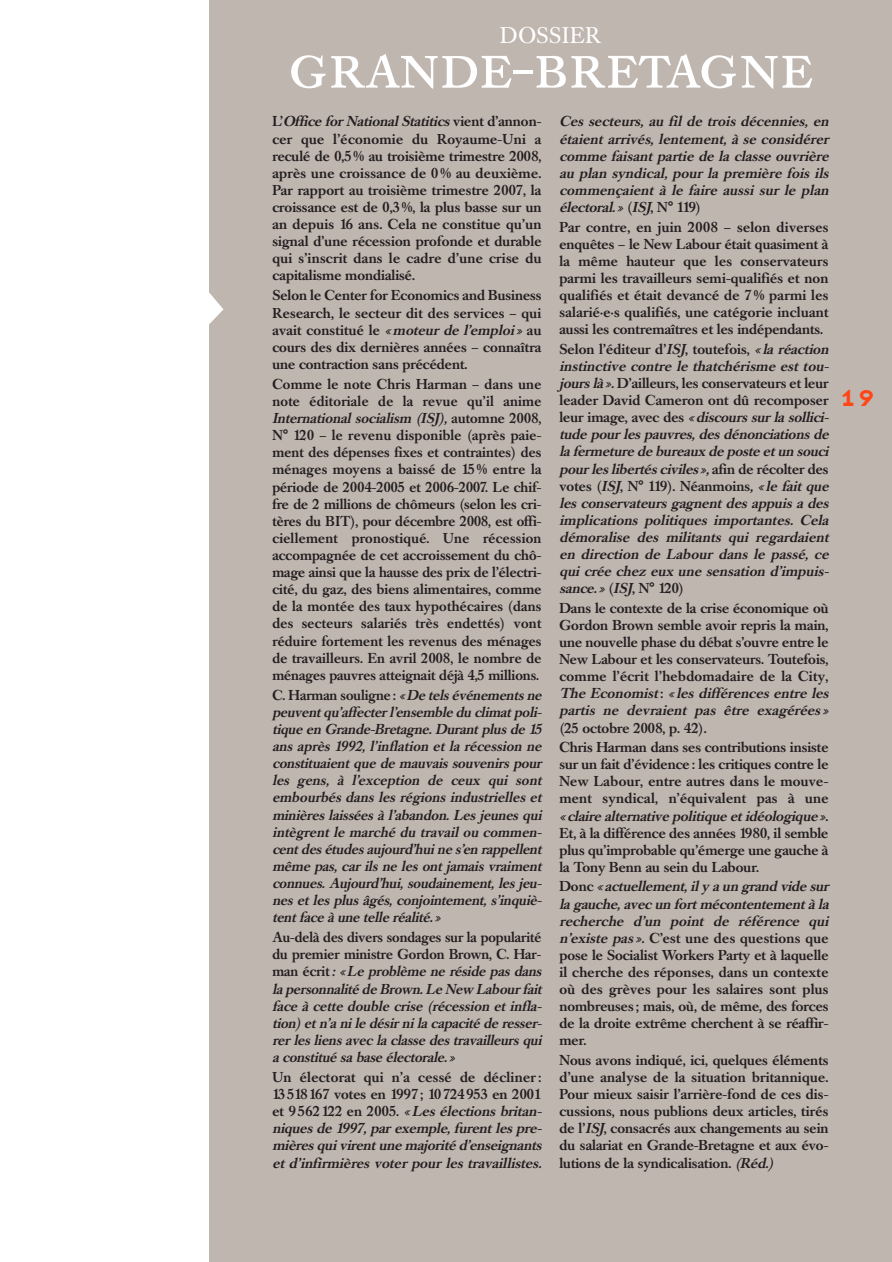
<style>
.page{position:relative;width:892px;height:1262px;background:#fff}
.page>*{position:absolute;margin:0;border:0;box-sizing:border-box;transform-origin:0 0}
.t1{font:67.5px "Caslon Book BE Regular SC";letter-spacing:.01em;color:#fff}
.t2{font:30px "Base Nine Small Caps";color:#ff4617}
.t3{font:22.5px "Caslon Book BE Regular SC";letter-spacing:.04em;color:#fff}
.t4{font:500 14.25px/17.1px "Caslon Book BE";color:#231f20;text-align:justify}
.t5{font:italic 500 14.25px/17.1px "Caslon Book BE";letter-spacing:.005em;color:#231f20}
.s1{font-style:italic}
.s2{font-style:normal}
</style>
<div class="page">
<div style="left:209px;top:0;width:683px;height:1262px;background:#c0b6b0"></div>
<h3 class="t3" style="left:500px;top:26px;width:102px">DOSSIER</h3>
<h1 class="t1" style="left:288px;top:38px;width:525px">grande-bretagne</h1>
<p class="t4" style="left:272px;top:114px;width:270px">L’ <span class="s1">Office forNational Statitics</span> v i e n t d ’ a n n o n - cer que l’économie du Royaume-Uni a reculé de 0,5% au troisième trimestre 2008, après une croissance de 0 % au deuxième.<br>Par rapport au troisième trimestre 2007, la croissance est de 0,3%, la plus basse sur un an depuis 16 ans. Cela ne constitue qu’un signal d’une récession profonde et durable qui s’inscrit dans le cadre d’une crise du capitalisme mondialisé.</p>
<p class="t4" style="left:272px;top:288px;width:270px">Selon le Center for Economics and Business Research, le secteur dit des services – qui avait constitué le <span class="s1">«moteur de l’emploi»</span> au cours des dix dernières années – connaîtra une contraction sans précédent.</p>
<p class="t4" style="left:272px;top:377px;width:270px">Comme le note Chris Harman – dans une note éditoriale de la revue qu’il anime <span class="s1">International socialism (ISJ),</span> a u t o m n e 2 0 0 8 , N° 120 – le revenu disponible (après paie&shy;ment des dépenses fixes et contraintes) des ménages moyens a baissé de 15 % entre la période de 2004-2005 et 2006-2007. Le chif&shy;fre de 2 millions de chômeurs (selon les cri&shy;tères du BIT), pour décembre 2008, est offi&shy;ciellement pronostiqué. Une récession accompagnée de cet accroissement du chô&shy;mage ainsi que la hausse des prix de l’électri&shy;cité, du gaz, des biens alimentaires, comme de la montée des taux hypothécaires (dans des secteurs salariés très endettés) vont réduire fortement les revenus des ménages de travailleurs. En avril 2008, le nombre de ménages pauvres atteignait déjà 4,5 millions.</p>
<p class="t5" style="left:272px;top:688px;width:273px;text-align:justify"><span class="s2">C. Harman souligne:</span> «De telsévénementsne peuventqu’affecterl ’ensemble du climatpoli&shy;tique en Grande-Bretagne. Durant plus de 15 ans après 1992, l ’inflation et la récession ne constituaient que de mauvais souvenirs pour les gens, à l ’exception de ceux qui sont embourbés dans les régions industrielles et minières laissées à l ’abandon. Les jeunes qui intègrent le marché du travail ou commen&shy;centdesétudesaujourd ’huine s’en rappellent même pas, car ils ne les ont jamais vraiment connues. Aujourd ’hui, soudainement, les jeu - nes et les plus âgés, conjointement, s’inquiè&shy;tentface à une telle réalité.»</p>
<p class="t5" style="left:272px;top:930px;width:273px"><span class="s2">Au-delà des divers sondages sur la popularité du premier ministre Gordon Brown, C. Har - m a n é c r i t</span> : «Le problème ne réside pas dans la personnalité de Brown.Le New Labourfait face à cette double crise (récession et infla&shy;tion) etn’a nile désirnila capacité de resser&shy;rer les liens avec la classe des travailleurs qui a constitué sa base électorale.»</p>
<p class="t5" style="left:272px;top:1070px;width:274px"><span class="s2">Un électorat qui n’a cessé de décliner :<br>13518 167 votes en 1997; 10724 953 en 2001 e t 9 5 6 2 12 2 e n 2 0 0 5 .</span> «Les élections britan&shy;niques de 1997, par exemple, furent les pre&shy;mièresquivirentune majorité d ’enseignants et d ’infirmières voter pour les travaillistes.</p>
<p class="t5" style="left:559px;top:114px;width:274px;text-align:justify">Ces secteurs, au fil de trois décennies, en étaient arrivés, lentement, à se considérer comme faisant partie de la classe ouvrière au plan syndical, pour la première fois ils commençaient à le faire aussi sur le plan électoral.» <span class="s2">(</span>ISJ<span class="s2">, N° 119)</span></p>
<p class="t4" style="left:559px;top:219px;width:270px">Par contre, en juin 2008 – selon diverses enquêtes – le New Labour était quasiment à la même hauteur que les conservateurs parmi les travailleurs semi-qualifiés et non qualifiés et était devancé de 7 % parmi les salarié·e·s qualifiés, une catégorie incluant aussi les contremaîtres et les indépendants.</p>
<p class="t5" style="left:559px;top:342px;width:274px"><span class="s2">Selon l’éditeur d’</span>ISJ<span class="s2">, toutefois,</span> «la réaction instinctive contre le thatchérisme est tou&shy;jourslà».<span class="s2">D’ailleurs, les conservateurs et leur leader David Cameron ont dû recomposer leur image, avec des</span> «discours sur la sollici&shy;tude pour les pauvres, des dénonciations de la fermeture de bureaux de poste etun souci pourleslibertésciviles»,<span class="s2">afin de récolter des votes (</span>ISJ<span class="s2">, N° 119). Néanmoins</span>, «le fait que les conservateurs gagnent des appuis a des implications politiques importantes. Cela démoralise des militants qui regardaient en direction de Labour dans le passé, ce qui crée chez eux une sensation d ’impuis - sance.» <span class="s2">(</span>ISJ<span class="s2">, N° 120)</span></p>
<p class="t4" style="left:559px;top:601px;width:273px;text-align:left">Dans le contexte de la crise économique où Gordon Brown semble avoir repris la main, une nouvelle phase du débat s’ouvre entre le New Labour et les conservateurs. Toutefois, comme l’écrit l’hebdomadaire de la City, <span class="s1">The Economist</span>: <span class="s1">« les différences entre les partis ne devraient pas être exagérées »</span></p>
<p class="t4" style="left:559px;top:719px;width:270px;line-height:19.5px">(25 octobre 2008, p. 42).<br>Chris Harman dans ses contributions insiste</p>
<p class="t4" style="left:559px;top:757px;width:271px">sur un fait d’évidence: les critiques contre le New Labour, entre autres dans le mouve&shy;ment syndical, n’équivalent pas à une <span class="s1">«claire alternative politique etidéologique»</span>.<br>Et, à la différence des années 1980, il semble plus qu’improbable qu’émerge une gauche à la Tony Benn au sein du Labour.</p>
<p class="t4" style="left:559px;top:879px;width:274px;text-align:left">D o n c <span class="s1">«actuellement,il y a un grand vide sur la gauche,avec un fortmécontentementà la recherche d ’un point de référence qui n’existe pas».</span> C’est une des questions que pose le Socialist Workers Party et à laquelle il cherche des réponses, dans un contexte où des grèves pour les salaires sont plus nombreuses; mais, où, de même, des forces de la droite extrême cherchent à se réaffir&shy;mer.</p>
<p class="t4" style="left:559px;top:1053px;width:270px">Nous avons indiqué, ici, quelques éléments d’une analyse de la situation britannique.<br>Pour mieux saisir l’arrière-fond de ces dis&shy;cussions, nous publions deux articles, tirés de l’<span class="s1">ISJ</span>, consacrés aux changements au sein du salariat en Grande-Bretagne et aux évo&shy;lutions de la syndicali sation. <span class="s1">(Réd.)</span></p>
<h2 class="t2" style="left:838px;top:377px;width:40px">19</h2>
</div>
